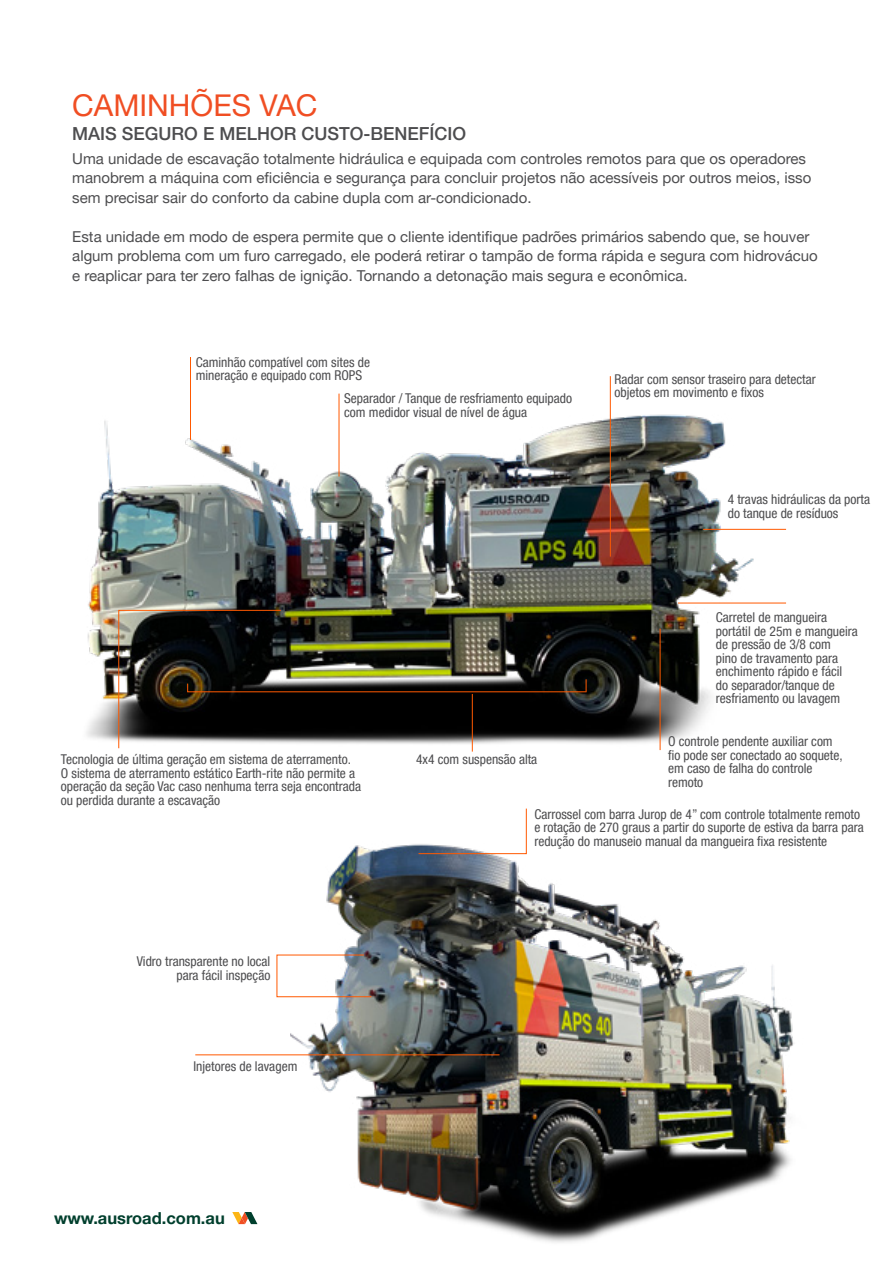
<style>
.page{position:relative;width:893px;height:1263px;background:#fff}
.page>*{position:absolute;margin:0;border:0;box-sizing:border-box;transform-origin:0 0}
.t1{font:30px "Helvetica Neue LT Pro";color:#f04e23}
.t2{font:500 18px "Helvetica Neue LT Pro";color:#4d4d4f}
.t3{font:700 16.5px "Helvetica Neue LT Pro";color:#003f2d}
.t4{font:15px/19.5px "Helvetica Neue LT Pro";color:#4d4d4f}
.t5{font:condensed 13.5px/13.5px "Helvetica Neue LTW1 G";color:#4d4d4f}
</style>
<div class="page">
<svg style="left:232px;top:1212px;width:25px;height:12px"></svg>
<img style="left:86px;top:376px;width:676px;height:376px">
<img style="left:291px;top:844px;width:503px;height:399px">
<hr style="left:339px;top:394px;width:1px;height:82px;background:#ff5900">
<hr style="left:610px;top:376px;width:1px;height:181px;background:#ff5900">
<hr style="left:190px;top:357px;width:1px;height:83px;background:#ff5900">
<hr style="left:703px;top:529px;width:83px;height:1px;background:#ff5900">
<hr style="left:678px;top:603px;width:108px;height:1px;background:#ff5900">
<svg style="left:118px;top:610px;width:469px;height:139px;background:#37362b"></svg>
<hr style="left:472px;top:694px;width:1px;height:58px;background:#ff5900">
<hr style="left:660px;top:629px;width:1px;height:121px;background:#ff5900">
<svg style="left:418px;top:808px;width:109px;height:46px"></svg>
<svg style="left:276px;top:954px;width:96px;height:43px"></svg>
<hr style="left:195px;top:1054px;width:305px;height:1px;background:#ff5900">
<h1 class="t1" style="left:72px;top:87px;width:247px">CAMINHÕES VAC</h1>
<h2 class="t2" style="left:72px;top:123px;width:395px">MAIS SEGURO E MELHOR CUSTO-BENEFÍCIO</h2>
<p class="t4" style="left:72px;top:148px;width:741px">Uma unidade de escavação totalmente hidráulica e equipada com controles remotos para que os operadores manobrem a máquina com eficiência e segurança para concluir projetos não acessíveis por outros meios, isso sem precisar sair do conforto da cabine dupla com ar-condicionado.</p>
<p class="t4" style="left:72px;top:226px;width:747px">Esta unidade em modo de espera permite que o cliente identifique padrões primários sabendo que, se houver algum problema com um furo carregado, ele poderá retirar o tampão de forma rápida e segura com hidrovácuo e reaplicar para ter zero falhas de ignição. Tornando a detonação mais segura e econômica.</p>
<p class="t5" style="left:196px;top:355px;width:176px">Caminhão compatível com sites de mineração e equipado com ROPS</p>
<p class="t5" style="left:344px;top:392px;width:229px">Separador / Tanque de resfriamento equipado com medidor visual de nível de água</p>
<p class="t5" style="left:615px;top:372px;width:203px">Radar com sensor traseiro para detectar objetos em movimento e fixos</p>
<p class="t5" style="left:728px;top:493px;width:144px">4 travas hidráulicas da porta do tanque de resíduos</p>
<p class="t5" style="left:716px;top:611px;width:144px">Carretel de mangueira portátil de 25m e mangueira de pressão de 3/8 com<br>pino de travamento para enchimento rápido e fácil<br>do separador/tanque de resfriamento ou lavagem</p>
<p class="t5" style="left:61px;top:753px;width:302px">Tecnologia de última geração em sistema de aterramento.<br>O sistema de aterramento estático Earth-rite não permite a operação da seção Vac caso nenhuma terra seja encontrada ou perdida durante a escavação</p>
<p class="t5" style="left:137px;top:955px;width:135px;text-align:right">Vidro transparente no local para fácil inspeção</p>
<p class="t5" style="left:193px;top:1060px;width:105px">Injetores de lavagem</p>
<p class="t3" style="left:54px;top:1208px;width:172px">www.ausroad.com.au</p>
<p class="t5" style="left:668px;top:735px;width:176px">O controle pendente auxiliar com fio pode ser conectado ao soquete, em caso de falha do controle remoto</p>
<p class="t5" style="left:534px;top:807px;width:331px">Carrossel com barra Jurop de 4” com controle totalmente remoto e rotação de 270 graus a partir do suporte de estiva da barra para redução do manuseio manual da mangueira fixa resistente</p>
<p class="t5" style="left:416px;top:752px;width:123px">4x4 com suspensão alta</p>
</div>
